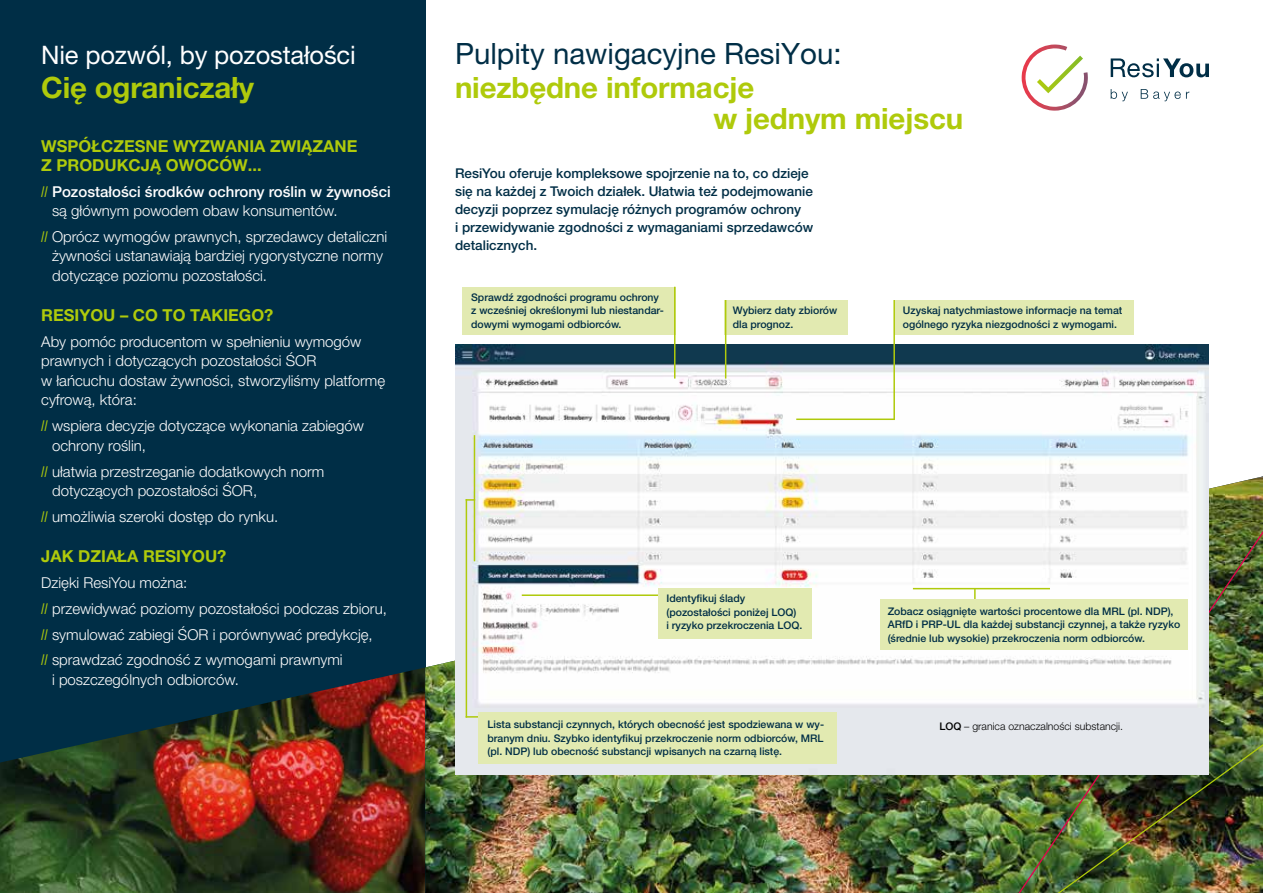
<style>
.page{position:relative;width:1263px;height:893px;background:#fff}
.page>*{position:absolute;margin:0;border:0;box-sizing:border-box;transform-origin:0 0}
.t1{font:700 29.4px/30.8px "Helvetica Neue LT Pro";letter-spacing:-.005em;color:#afca0b}
.t2{font:29.4px "Helvetica Neue LT Pro";color:#002e46}
.t3{font:25.5px "Helvetica Neue LT Pro";letter-spacing:-.005em;color:#fff}
.t4{font:700 16.5px/18.8px "Helvetica Neue LT Pro";color:#afca0b}
.t5{font:300 15px/19.5px "Helvetica Neue LT Pro";color:#fff}
.t6{font:500 15px/19.5px "Helvetica Neue LT Pro";color:#fff}
.t7{font:500 13.5px/18px "Helvetica Neue LT Pro";color:#002e46}
.t8{font:500 10.5px/13.5px "Helvetica Neue LT Pro";color:#002e46}
.t9{font:300 10.5px "Helvetica Neue LT Pro";color:#000}
.s1{font-weight:300;font-style:italic;color:#afca0b}
.s2{font-weight:300}
.s3{font-style:italic;color:#afca0b}
.s4{font-weight:500}
</style>
<div class="page">
<div style="left:462px;top:287px;width:213px;height:47px;background:#e2eab1"></div>
<div style="left:725px;top:300px;width:123px;height:34px;background:#e2eab1"></div>
<div style="left:894px;top:300px;width:240px;height:34px;background:#e2eab1"></div>
<div style="left:0;top:0;width:425px;height:893px;background:#002e46"></div>
<img style="left:0;top:667px;width:425px;height:226px">
<img style="left:425px;top:476px;width:548px;height:417px">
<svg style="left:973px;top:774px;width:11px;height:119px"></svg>
<img style="left:984px;top:476px;width:279px;height:417px">
<svg style="left:1022px;top:45px;width:66px;height:66px"></svg>
<svg style="left:1111px;top:89px;width:17px;height:12px"></svg>
<svg style="left:1141px;top:89px;width:48px;height:12px"></svg>
<svg style="left:1111px;top:58px;width:98px;height:19px"></svg>
<img style="left:455px;top:345px;width:754px;height:429px">
<hr style="left:674px;top:287px;width:1px;height:92px;background:#afca0b">
<hr style="left:466px;top:499px;width:1px;height:219px;background:#afca0b">
<hr style="left:474px;top:435px;width:1px;height:126px;background:#afca0b">
<hr style="left:913px;top:588px;width:137px;height:1px;background:#afca0b">
<svg style="left:467px;top:499px;width:7px;height:2px"></svg>
<hr style="left:522px;top:594px;width:145px;height:2px;background:#afca0b">
<svg style="left:466px;top:716px;width:12px;height:2px"></svg>
<hr style="left:725px;top:300px;width:1px;height:79px;background:#afca0b">
<hr style="left:893px;top:300px;width:2px;height:119px;background:#afca0b">
<svg style="left:974px;top:589px;width:2px;height:10px"></svg>
<hr style="left:796px;top:418px;width:99px;height:2px;background:#afca0b">
<div style="left:880px;top:599px;width:307px;height:50px;background:#e2eab1"></div>
<div style="left:478px;top:712px;width:359px;height:52px;background:#e2eab1"></div>
<div style="left:658px;top:588px;width:154px;height:50px;background:#e2eab1"></div>
<h2 class="t3" style="left:41px;top:40px;width:316px">Nie pozwól, by pozostałości</h2>
<h1 class="t1" style="left:41px;top:72px;width:214px">Cię ograniczały</h1>
<h3 class="t4" style="left:41px;top:136px;width:318px">WSPÓŁCZESNE WYZWANIA ZWIĄZANE<br>Z PRODUKCJĄ OWOCÓW...</h3>
<h3 class="t6" style="left:52px;top:181px;width:340px;text-indent:-11px"><span class="s1">II</span> Pozostałości środków ochrony roślin w żywności <span class="s2">są głównym powodem obaw konsumentów.</span></h3>
<h3 class="t5" style="left:52px;top:226px;width:337px;text-indent:-11px"><span class="s3">II</span> Oprócz wymogów prawnych, sprzedawcy detaliczni żywności ustanawiają bardziej rygorystyczne normy dotyczące poziomu pozostałości.</h3>
<h3 class="t4" style="left:41px;top:305px;width:234px">RESIYOU – CO TO TAKIEGO?</h3>
<h3 class="t5" style="left:41px;top:331px;width:345px">Aby pomóc producentom w spełnieniu wymogów prawnych i dotyczących pozostałości ŚOR<br>w łańcuchu dostaw żywności, stworzyliśmy platformę cyfrową, która:</h3>
<h3 class="t5" style="left:52px;top:416px;width:313px;text-indent:-11px"><span class="s3">II</span> wspiera decyzje dotyczące wykonania zabiegów ochrony roślin,</h3>
<h3 class="t5" style="left:52px;top:461px;width:274px;text-indent:-11px"><span class="s3">II</span> ułatwia przestrzeganie dodatkowych norm dotyczących pozostałości ŚOR,</h3>
<h3 class="t5" style="left:41px;top:507px;width:238px"><span class="s3">II</span> umożliwia szeroki dostęp do rynku.</h3>
<h3 class="t4" style="left:41px;top:546px;width:187px">JAK DZIAŁA RESIYOU?</h3>
<h3 class="t5" style="left:41px;top:569px;width:347px;line-height:25.8px">Dzięki ResiYou można:<br><span class="s3">II</span> przewidywać poziomy pozostałości podczas zbioru, <span class="s3">II</span> symulować zabiegi ŚOR i porównywać predykcję,<br><span class="s3">II</span> sprawdzać zgodność z wymogami prawnymi</h3>
<h3 class="t5" style="left:52px;top:670px;width:188px">i poszczególnych odbiorców.</h3>
<h1 class="t2" style="left:455px;top:36px;width:388px">Pulpity nawigacyjne ResiYou:</h1>
<h1 class="t1" style="left:713px;top:72px;width:251px;text-indent:-258px">niezbędne informacje<br>w jednym miejscu</h1>
<p class="t7" style="left:455px;top:165px;width:360px">ResiYou oferuje kompleksowe spojrzenie na to, co dzieje się na każdej z Twoich działek. Ułatwia też podejmowanie decyzji poprzez symulację różnych programów ochrony<br>i przewidywanie zgodności z wymaganiami sprzedawców detalicznych.</p>
<p class="t8" style="left:471px;top:290px;width:194px">Sprawdź zgodności programu ochrony z wcześniej określonymi lub niestandar&shy;dowymi wymogami odbiorców.</p>
<p class="t8" style="left:733px;top:304px;width:106px">Wybierz daty zbiorów dla prognoz.</p>
<p class="t8" style="left:903px;top:304px;width:221px">Uzyskaj natychmiastowe informacje na temat ogólnego ryzyka niezgodności z wymogami.</p>
<p class="t8" style="left:666px;top:592px;width:137px">Identyfikuj ślady (pozostałości poniżej LOQ)<br>i ryzyko przekroczenia LOQ.</p>
<p class="t8" style="left:487px;top:718px;width:338px;text-align:justify">Lista substancji czynnych, których obecność jest spodziewana w wy&shy;branym dniu. Szybko identyfikuj przekroczenie norm odbiorców, MRL (pl. NDP) lub obecność substancji wpisanych na czarną listę.</p>
<p class="t8" style="left:888px;top:604px;width:294px">Zobacz osiągnięte wartości procentowe dla MRL (pl. NDP),<br>ARfD i PRP-UL dla każdej substancji czynnej, a także ryzyko (średnie lub wysokie) przekroczenia norm odbiorców.</p>
<p class="t9" style="left:939px;top:719px;width:185px"><span class="s4">LOQ</span> – granica oznaczalności substancji.</p>
</div>
